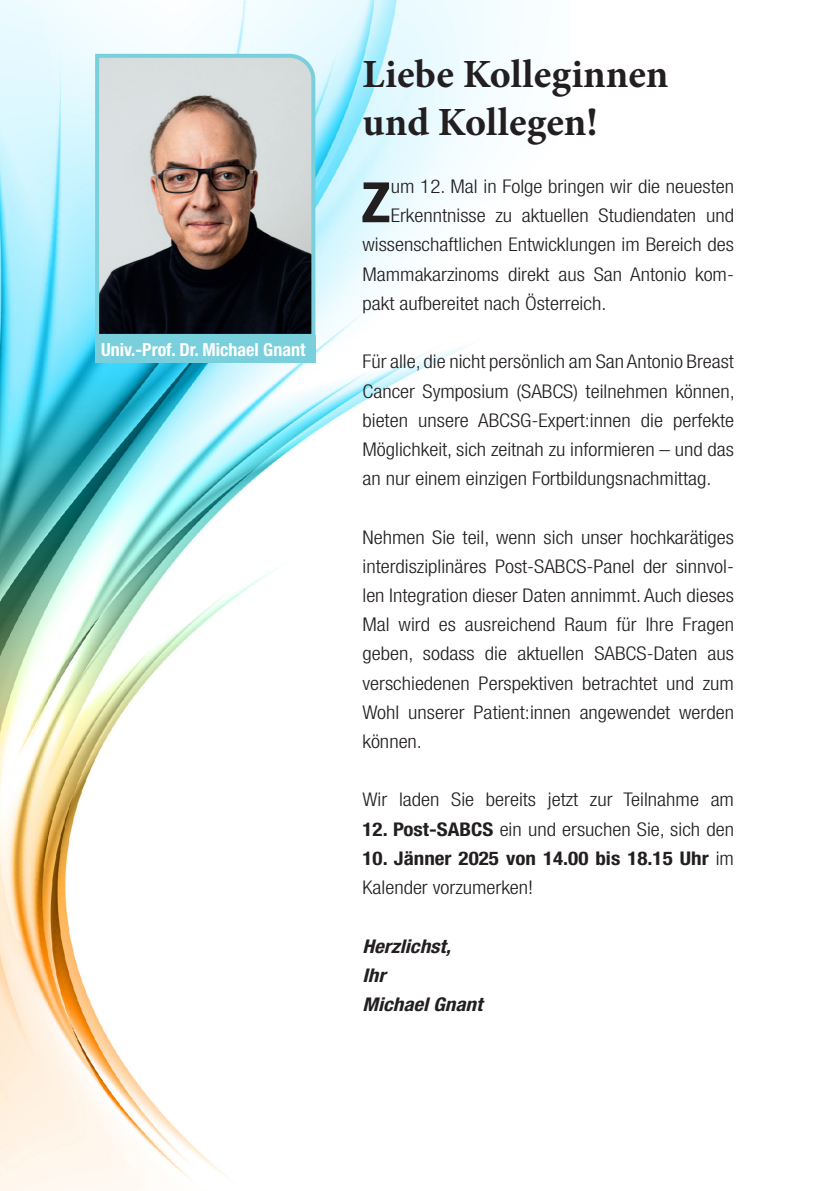
<style>
.page{position:relative;width:840px;height:1191px;background:#fff}
.page>*{position:absolute;margin:0;border:0;box-sizing:border-box;transform-origin:0 0}
.t1{font:700 condensed 55.8px "Helvetica Neue";color:#231f20;scale:1.11 1}
.t2{font:700 40px/48px "Minion Pro";color:#231f20}
.t3{font:300 condensed 18.8px/29.2px "Helvetica Neue";color:#231f20;text-align:justify;scale:1.11 1}
.t4{font:700 condensed 18.8px/29.2px "Helvetica Neue";color:#231f20;scale:1.11 1}
.t5{font:italic 700 condensed 18.8px/29.2px "Helvetica Neue";color:#231f20;scale:1.11 1}
.t6{font:700 condensed 18px "Helvetica Neue";color:#fff}
.s1{font-weight:700}
.s2{font-weight:300}
</style>
<div class="page">
<img style="left:0;top:0;width:517px;height:1191px">
<svg style="left:93px;top:52px;width:224px;height:288px;background:#8f8d8c"></svg>
<div style="left:95px;top:335px;width:220px;height:28px;background:#79cfdb"></div>
<p class="t6" style="left:101px;top:338px;width:205px">Univ.-Prof. Dr. Michael Gnant</p>
<h2 class="t2" style="left:362px;top:50px;width:307px">Liebe Kolleginnen und Kollegen!</h2>
<h1 class="t1" style="left:361px;top:169px;width:28px">Z</h1>
<p class="t3" style="left:390px;top:172px;width:310px">um 12. Mal in Folge bringen wir die neuesten</p>
<p class="t3" style="left:390px;top:201px;width:310px">Erkenntnisse zu aktuellen Studiendaten und</p>
<p class="t3" style="left:362px;top:230px;width:336px">wissenschaftlichen Entwicklungen im Bereich des</p>
<p class="t3" style="left:362px;top:259px;width:336px">Mammakarzinoms direkt aus San Antonio kom-</p>
<p class="t3" style="left:362px;top:288px;width:221px">pakt aufbereitet nach Österreich.</p>
<p class="t3" style="left:362px;top:347px;width:337px">Für alle, die nicht persönlich am San Antonio Breast Cancer Symposium (SABCS) teilnehmen können, bieten unsere ABCSG-Expert:innen die perfekte Möglichkeit, sich zeitnah zu informieren – und das an nur einem einzigen Fortbildungsnachmittag.</p>
<p class="t3" style="left:362px;top:522px;width:336px">Nehmen Sie teil, wenn sich unser hochkarätiges interdisziplinäres Post-SABCS-Panel der sinnvol&shy;len Integration dieser Daten annimmt. Auch dieses Mal wird es ausreichend Raum für Ihre Fragen geben, sodass die aktuellen SABCS-Daten aus verschiedenen Perspektiven betrachtet und zum Wohl unserer Patient:innen angewendet werden können.</p>
<p class="t3" style="left:362px;top:785px;width:336px">Wir laden Sie bereits jetzt zur Teilnahme am</p>
<p class="t3" style="left:362px;top:814px;width:336px"><span class="s1">12. Post-SABCS</span> ein und ersuchen Sie, sich den</p>
<p class="t4" style="left:362px;top:843px;width:336px">10. Jänner 2025 von 14.00 bis 18.15 Uhr <span class="s2">im<br>Kalender vorzumerken!</span></p>
<p class="t5" style="left:362px;top:931px;width:109px">Herzlichst,<br>Ihr<br>Michael Gnant</p>
</div>
